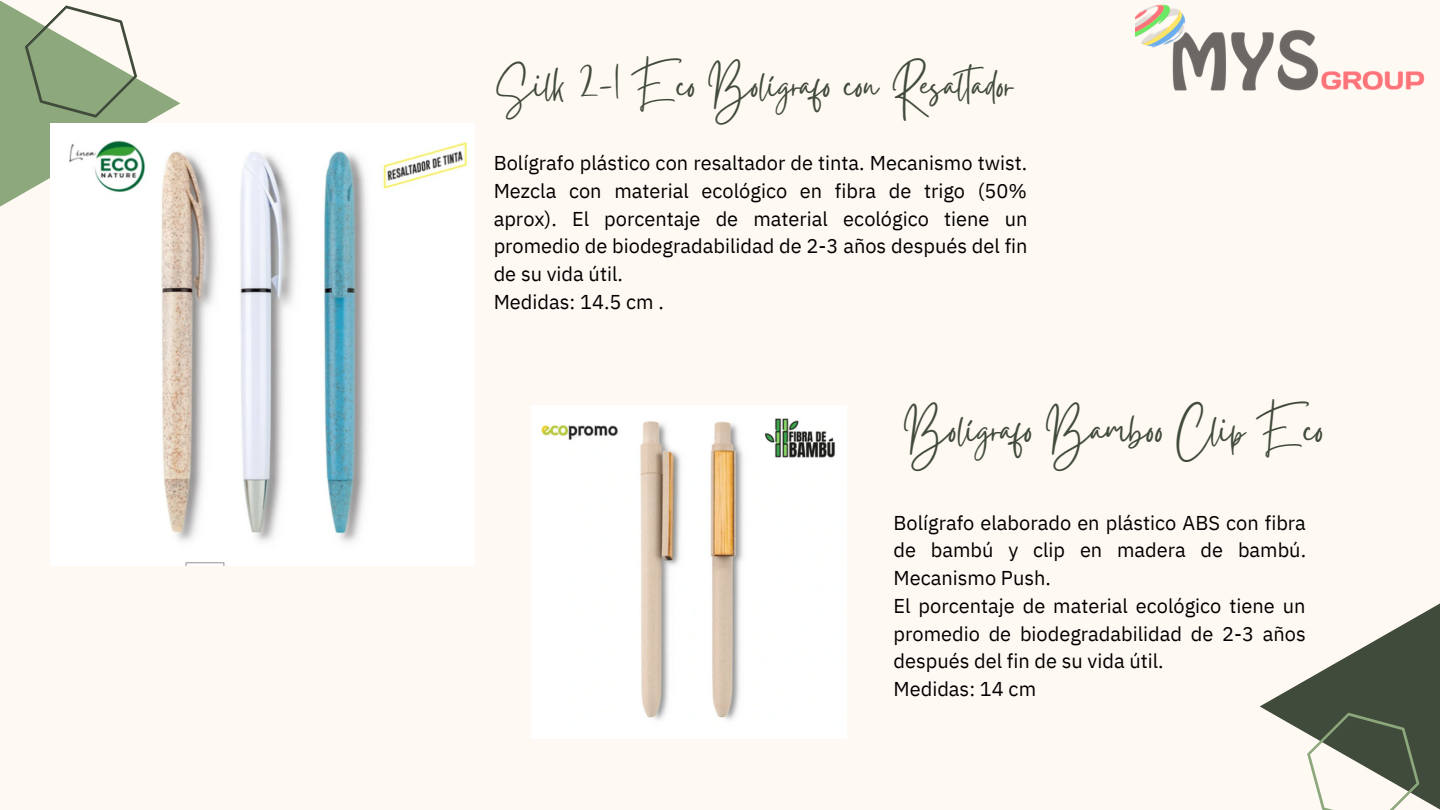
<style>
.page{position:relative;width:1440px;height:810px;background:#fff9f3}
.page>*{position:absolute;margin:0;border:0;box-sizing:border-box;transform-origin:0 0}
.t1{font:50px "Gistesy";color:#414b3b}
.t2{font:47.6px "Gistesy";color:#414b3b}
.t3{font:20px/27.8px "IBM Plex Sans Thai";color:#000;text-align:justify}
</style>
<div class="page">
<svg style="left:0;top:0;width:180px;height:207px"></svg>
<svg style="left:1260px;top:603px;width:180px;height:207px"></svg>
<img style="left:50px;top:123px;width:425px;height:443px">
<img style="left:532px;top:405px;width:315px;height:334px">
<img style="left:1136px;top:4px;width:289px;height:87px">
<p class="t2" style="left:496px;top:52px;width:518px">Silk 2-1 Eco Bolígrafo con Resaltador</p>
<p class="t3" style="left:494px;top:149px;width:535px">Bolígrafo plástico con resaltador de tinta. Mecanismo twist.<br>Mezcla con material ecológico en fibra de trigo (50% aprox). El porcentaje de material ecológico tiene un promedio de biodegradabilidad de 2-3 años después del fin de su vida útil.</p>
<p class="t3" style="left:494px;top:288px;width:172px">Medidas: 14.5 cm .</p>
<p class="t1" style="left:904px;top:395px;width:422px">Bolígrafo Bamboo Clip Eco</p>
<p class="t3" style="left:894px;top:509px;width:414px">Bolígrafo elaborado en plástico ABS con fibra de bambú y clip en madera de bambú.<br>Mecanismo Push.</p>
<p class="t3" style="left:894px;top:592px;width:414px">El porcentaje de material ecológico tiene un promedio de biodegradabilidad de 2-3 años después del fin de su vida útil.</p>
<p class="t3" style="left:894px;top:675px;width:144px">Medidas: 14 cm</p>
</div>
